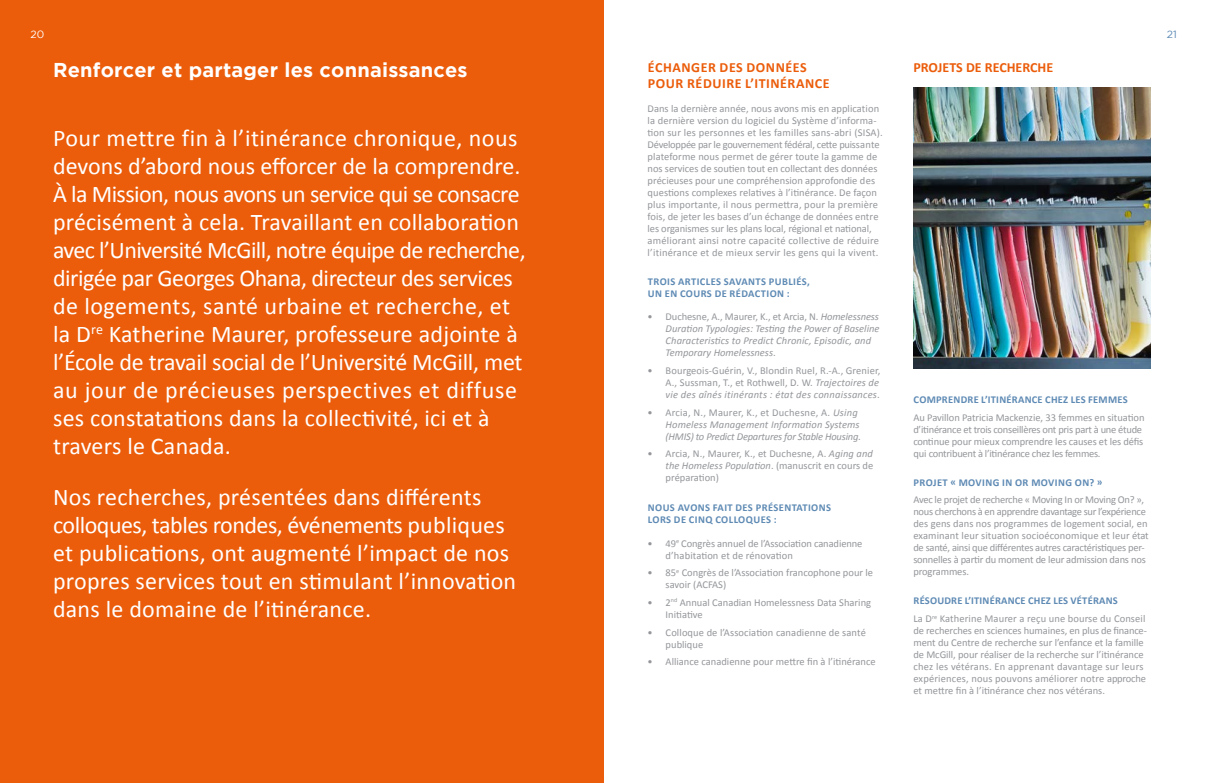
<style>
.page{position:relative;width:1206px;height:783px;background:#fff}
.page>*{position:absolute;margin:0;border:0;box-sizing:border-box;transform-origin:0 0}
.t1{font:24px/28px "Calibri";letter-spacing:.005em;color:#fff}
.t2{font:700 20px "Gotham";letter-spacing:.01em;color:#fff}
.t3{font:700 14px/16px "Calibri";letter-spacing:.04em;color:#eb5d0b}
.t4{font:700 14px "Calibri";color:#eb5d0b}
.t5{font:10.5px/12px "Calibri";color:#94969a}
.t6{font:10.5px/12px "Calibri";letter-spacing:-.02em;color:#94969a}
.t7{font:10.5px/12px "Calibri";letter-spacing:-.025em;color:#94969a}
.t8{font:700 10.5px/12px "Calibri";letter-spacing:.04em;color:#5e8ab4}
.t9{font:italic 10.5px/12px "Calibri";color:#94969a}
.t10{font:italic 10.5px/12px "Calibri";letter-spacing:-.02em;color:#94969a}
.t11{font:10.5px "Gotham";color:#fff}
.t12{font:10.5px "Gotham";color:#5e8ab4}
.s1{font-style:normal}
.s2{font-style:italic}
.s3{font-weight:700;color:#5e8ab4}
</style>
<div class="page">
<div style="left:0;top:0;width:604px;height:783px;background:#eb5d0b"></div>
<img style="left:913px;top:88px;width:237px;height:281px">
<p class="t11" style="left:30px;top:28px;width:15px">20</p>
<p class="t12" style="left:1167px;top:28px;width:12px">21</p>
<h3 class="t3" style="left:648px;top:60px;width:183px">ÉCHANGER DES DONNÉES<br>POUR RÉDUIRE L’ITINÉRANCE</h3>
<p class="t5" style="left:648px;top:102px;width:237px">Dans la dernière année, nous avons mis en application la dernière version du logiciel du Système d’informa&shy;tion sur les personnes et les familles sans-abri (SISA).<br>Développée par le gouvernement fédéral, cette puissante plateforme nous permet de gérer toute la gamme de nos services de soutien tout en collectant des données précieuses pour une compréhension approfondie des questions complexes relatives à l’itinérance. De façon plus importante, il nous permettra, pour la première fois, de jeter les bases d’un échange de données entre les organismes sur les plans local, régional et national, améliorant ainsi notre capacité collective de réduire l’itinérance et de mieux servir les gens qui la vivent.</p>
<p class="t8" style="left:648px;top:275px;width:163px">TROIS ARTICLES SAVANTS PUBLIÉS,<br>UN EN COURS DE RÉDACTION :</p>
<p class="t9" style="left:666px;top:310px;width:215px;text-indent:-18px"><span class="s1">• Duchesne, A., Maurer, K., et Arcia, N.</span> Homelessness Duration Typologies: Testing the Power of Baseline Characteristics to Predict Chronic, Episodic, and Temporary Homelessness<span class="s1">.</span></p>
<p class="t5" style="left:666px;top:364px;width:216px;text-indent:-18px">• Bourgeois-Guérin, V., Blondin Ruel, R.-A., Grenier,<br>A., Sussman, T., et Rothwell, D. W. <span class="s2">Trajectoires de vie des aînés itinérants : état des connaissances</span>.</p>
<p class="t10" style="left:666px;top:406px;width:197px;text-indent:-18px"><span class="s1">• Arcia, N., Maurer, K., et Duchesne, A.</span> Using<br>Homeless Management Information Systems (HMIS) to Predict Departures for Stable Housing<span class="s1">.</span></p>
<p class="t5" style="left:666px;top:448px;width:209px;text-align:justify;text-indent:-18px">• Arcia, N., Maurer, K., et Duchesne, A. <span class="s2">Aging and the Homeless Population</span>. (manuscrit en cours de préparation)</p>
<p class="t8" style="left:648px;top:502px;width:185px">NOUS AVONS FAIT DES PRÉSENTATIONS<br>LORS DE CINQ COLLOQUES :</p>
<p class="t5" style="left:666px;top:537px;width:198px;text-indent:-18px">• 49<sup>e</sup> Congrès annuel de l’Association canadienne d’habitation et de rénovation</p>
<p class="t5" style="left:666px;top:567px;width:209px;text-indent:-18px">• 85<sup>e</sup> Congrès de l’Association francophone pour le savoir (ACFAS)</p>
<p class="t5" style="left:666px;top:596px;width:207px;text-indent:-18px">• 2<sup>nd</sup> Annual Canadian Homelessness Data Sharing<br>Initiative</p>
<p class="t5" style="left:666px;top:626px;width:202px;text-indent:-18px">• Colloque de l’Association canadienne de santé publique</p>
<p class="t5" style="left:648px;top:656px;width:230px">• Alliance canadienne pour mettre fin à l’itinérance</p>
<h2 class="t2" style="left:53px;top:59px;width:416px">Renforcer et partager les connaissances</h2>
<h3 class="t4" style="left:913px;top:59px;width:141px">PROJETS DE RECHERCHE</h3>
<p class="t1" style="left:53px;top:124px;width:474px">Pour mettre fin à l’itinérance chronique, nous devons d’abord nous efforcer de la comprendre.<br>À la Mission, nous avons un service qui se consacre précisément à cela. Travaillant en collaboration avec l’Université McGill, notre équipe de recherche, dirigée par Georges Ohana, directeur des services de logements, santé urbaine et recherche, et la D<sup>re</sup> Katherine Maurer, professeure adjointe à l’École de travail social de l’Université McGill, met au jour de précieuses perspectives et diffuse ses constatations dans la collectivité, ici et à travers le Canada.</p>
<h1 class="t1" style="left:53px;top:483px;width:465px">Nos recherches, présentées dans différents colloques, tables rondes, événements publiques et publications, ont augmenté l’impact de nos propres services tout en stimulant l’innovation dans le domaine de l’itinérance.</h1>
<p class="t8" style="left:914px;top:393px;width:216px">COMPRENDRE L’ITINÉRANCE CHEZ LES FEMMES</p>
<p class="t7" style="left:913px;top:411px;width:233px">Au Pavillon Patricia Mackenzie, 33 femmes en situation d’itinérance et trois conseillères ont pris part à une étude continue pour mieux comprendre les causes et les défis qui contribuent à l’itinérance chez les femmes.</p>
<p class="t8" style="left:914px;top:476px;width:190px">PROJET « MOVING IN OR MOVING ON? »</p>
<p class="t6" style="left:913px;top:494px;width:237px">Avec le projet de recherche « Moving In or Moving On? », nous cherchons à en apprendre davantage sur l’expérience des gens dans nos programmes de logement social, en examinant leur situation socioéconomique et leur état de santé, ainsi que différentes autres caractéristiques per&shy;sonnelles à partir du moment de leur admission dans nos programmes.</p>
<p class="t5" style="left:913px;top:592px;width:234px;line-height:17.6px"><span class="s3">RÉSOUDRE L’ITINÉRANCE CHEZ LES VÉTÉRANS<br></span>La D<sup>re</sup> Katherine Maurer a reçu une bourse du Conseil</p>
<p class="t5" style="left:913px;top:625px;width:235px">de recherches en sciences humaines, en plus de finance&shy;ment du Centre de recherche sur l’enfance et la famille de McGill, pour réaliser de la recherche sur l’itinérance chez les vétérans. En apprenant davantage sur leurs expériences, nous pouvons améliorer notre approche et mettre fin à l’itinérance chez nos vétérans.</p>
</div>
